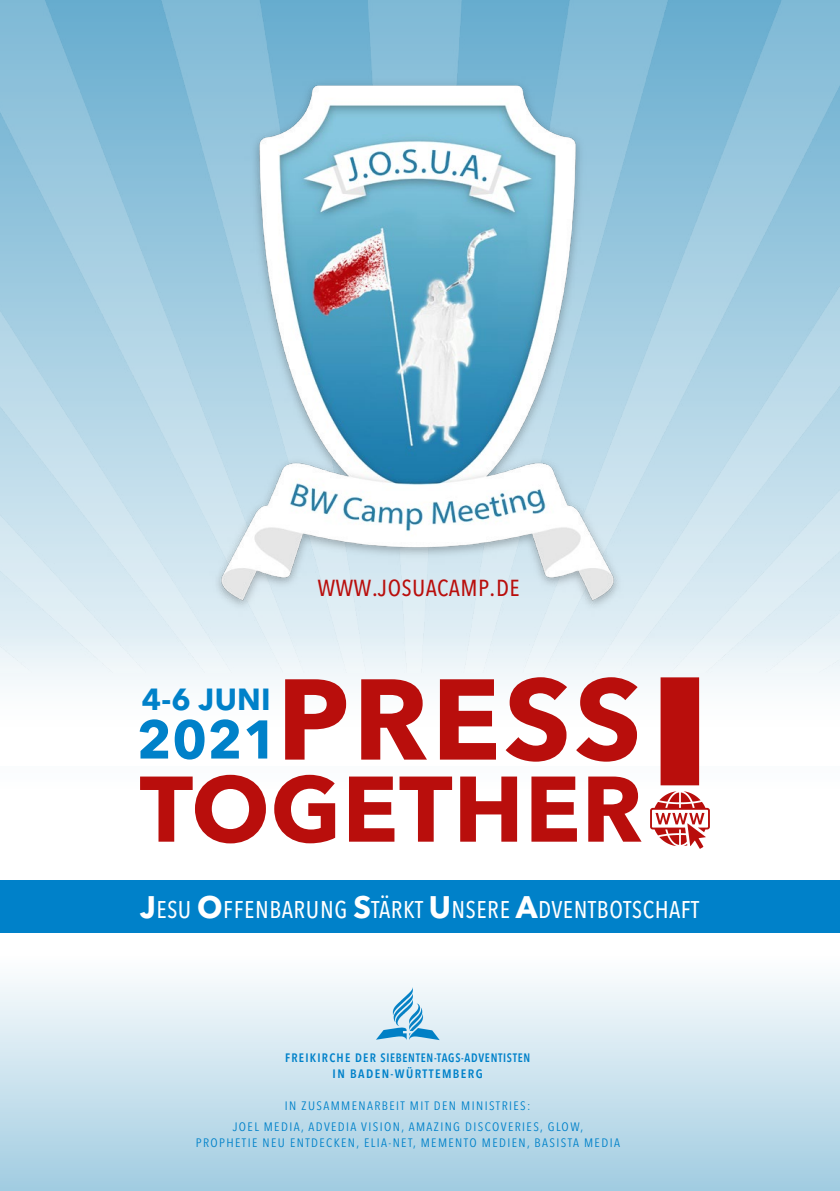
<style>
.page{position:relative;width:840px;height:1191px;background:#fff}
.page>*{position:absolute;margin:0;border:0;box-sizing:border-box;transform-origin:0 0}
.t1{font:700 229.2px "Avenir Next LT Pro";color:#b90e0c}
.t2{font:700 113.4px "Avenir Next LT Pro";letter-spacing:.03em;color:#b90e0c}
.t3{font:700 92px "Avenir Next LT Pro";letter-spacing:.01em;color:#b90e0c}
.t4{font:700 53.8px "Avenir Next LT Pro";color:#0081c9}
.t5{font:condensed 30.8px "Avenir Next LT Pro";color:#fff}
.t6{font:700 30.2px "Avenir Next LT Pro";color:#0081c9}
.t7{font:condensed 29.6px "Avenir Next LT Pro";color:#b90e0c}
.t8{font:condensed 12.2px/21.6px "Avenir Next LT Pro";letter-spacing:.11em;color:#0081c9;text-align:center;scale:1.05 1}
.t9{font:600 condensed 12.2px/16px "Avenir Next LT Pro";letter-spacing:.1em;color:#0081c9;text-align:center}
.s1{font-weight:700;font-stretch:normal}
</style>
<div class="page">
<div style="left:0;top:954px;width:839px;height:237px;background:linear-gradient(to bottom,#fff,#a1cce1)"></div>
<div style="left:0;top:0;width:839px;height:788px;background:#fbfdfe"></div>
<div style="left:0;top:880px;width:839px;height:52px;background:#0081c9"></div>
<svg style="left:349px;top:965px;width:117px;height:77px;fill:#ebf4f8"></svg>
<div style="left:0;top:633px;width:839px;height:133px;background:#fff"></div>
<img style="left:0;top:0;width:839px;height:672px">
<svg style="left:650px;top:791px;width:60px;height:58px"></svg>
<img style="left:128px;top:52px;width:577px;height:578px">
<h3 class="t7" style="left:317px;top:567px;width:204px">www.josuacamp.de</h3>
<h2 class="t2" style="left:277px;top:650px;width:366px">PRESS</h2>
<h3 class="t3" style="left:139px;top:753px;width:504px">TOGETHER</h3>
<h3 class="t6" style="left:142px;top:680px;width:131px">4-6 JUNI</h3>
<h3 class="t4" style="left:137px;top:706px;width:142px">2021</h3>
<h1 class="t1" style="left:638px;top:619px;width:83px">!</h1>
<h3 class="t5" style="left:140px;top:888px;width:560px"><span class="s1">J</span>esu <span class="s1">O</span>ffenbarung <span class="s1">S</span>tärkt <span class="s1">U</span>nsere <span class="s1">A</span>dventbotschaft</h3>
<p class="t9" style="left:285px;top:1049px;width:246px">FREIKIRCHE DER SIEBENTEN-TAGS-ADVENTISTEN<br>IN BADEN-WÜRTTEMBERG</p>
<p class="t8" style="left:232px;top:1094px;width:335px">IN ZUSAMMENARBEIT MIT DEN MINISTRIES:<br>JOEL MEDIA, ADVEDIA VISION, AMAZING DISCOVERIES, GLOW,</p>
<p class="t8" style="left:196px;top:1132px;width:405px">PROPHETIE NEU ENTDECKEN, ELIA-NET, MEMENTO MEDIEN, BASISTA MEDIA</p>
</div>
